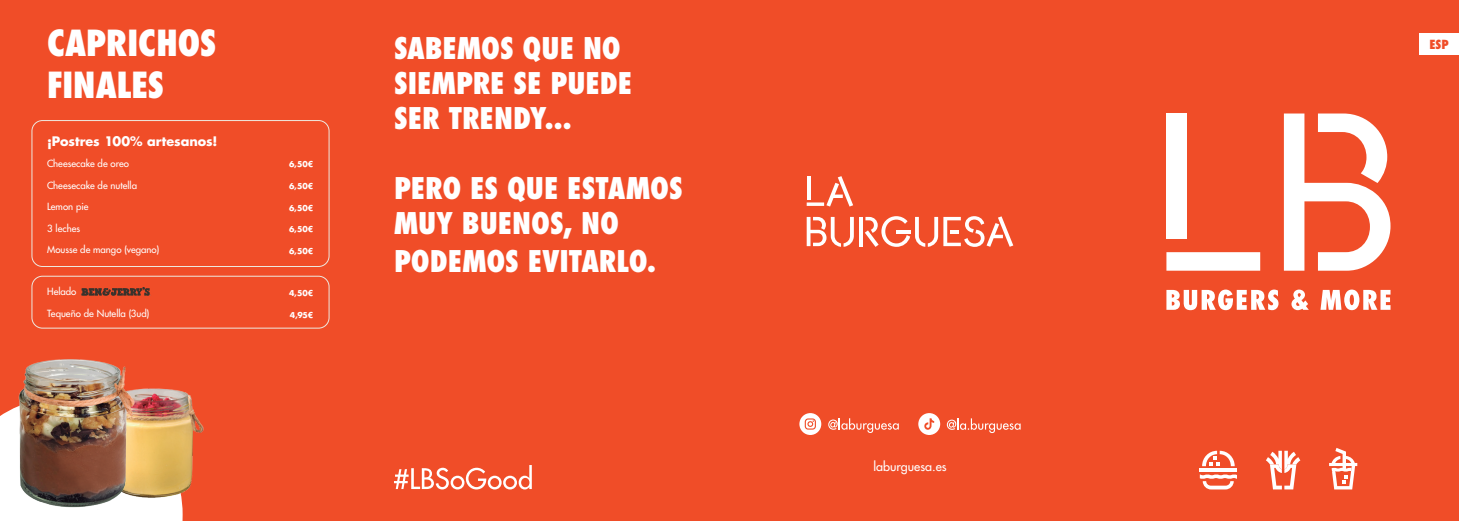
<style>
.page{position:relative;width:1459px;height:521px;background:#fff}
.page>*{position:absolute;margin:0;border:0;box-sizing:border-box;transform-origin:0 0}
.t1{font:800 condensed 35px/42px "Futura";color:#fff}
.t2{font:800 condensed 29.14px/34.9px "Futura Std";color:#fff}
.t3{font:700 12.78px "Futura Std";letter-spacing:-.005em;color:#fff}
.t4{font:500 12.25px "Futura Std";color:#fff}
.t5{font:800 condensed 12.25px "Futura Std";color:#f04d28}
.t6{font:500 9.62px "Futura Std";color:#fff}
.t7{font:700 7.88px "Futura Std";letter-spacing:-.01em;color:#fff}
</style>
<div class="page">
<div style="left:0;top:0;width:1458px;height:521px;background:#f04d28"></div>
<svg style="left:394px;top:465px;width:138px;height:24px"></svg>
<svg style="left:946px;top:418px;width:74px;height:15px"></svg>
<div style="left:918px;top:413px;width:22px;height:22px;background:#fff;border-radius:50%"></div>
<svg style="left:924px;top:418px;width:10px;height:12px"></svg>
<svg style="left:828px;top:418px;width:70px;height:15px"></svg>
<div style="left:799px;top:413px;width:22px;height:22px;background:#fff;border-radius:50%"></div>
<svg style="left:804px;top:418px;width:12px;height:12px"></svg>
<svg style="left:806px;top:217px;width:48px;height:30px"></svg>
<hr style="left:859px;top:217px;width:4px;height:29px;background:#fff">
<svg style="left:865px;top:216px;width:148px;height:31px"></svg>
<svg style="left:806px;top:176px;width:47px;height:31px"></svg>
<svg style="left:1283px;top:113px;width:107px;height:158px"></svg>
<div style="left:1166px;top:113px;width:21px;height:126px;background:#fff"></div>
<svg style="left:1166px;top:252px;width:94px;height:19px;background:#fef9f8"></svg>
<svg style="left:1166px;top:289px;width:112px;height:21px"></svg>
<svg style="left:1291px;top:289px;width:17px;height:21px"></svg>
<svg style="left:1320px;top:289px;width:70px;height:21px"></svg>
<svg style="left:1329px;top:448px;width:28px;height:41px"></svg>
<svg style="left:1266px;top:451px;width:34px;height:38px"></svg>
<hr style="left:1199px;top:469px;width:38px;height:3px;background:#fff">
<svg style="left:1202px;top:451px;width:32px;height:15px"></svg>
<svg style="left:1199px;top:474px;width:38px;height:15px"></svg>
<div style="left:0;top:409px;width:183px;height:112px;background:#fff"></div>
<img style="left:146px;top:388px;width:58px;height:113px">
<img style="left:11px;top:359px;width:135px;height:151px">
<svg style="left:81px;top:287px;width:70px;height:9px"></svg>
<div style="left:32px;top:120px;width:297px;height:147px;border:1px solid #eee8df;border-radius:10px"></div>
<div style="left:32px;top:276px;width:297px;height:52px;border:1px solid #eee8df;border-radius:10px"></div>
<div style="left:1419px;top:33px;width:39px;height:22px;background:#fff"></div>
<p class="t1" style="left:47px;top:22px;width:171px">CAPRICHOS<br>FINALES</p>
<p class="t3" style="left:47px;top:133px;width:172px">¡Postres 100% artesanos!</p>
<p class="t6" style="left:47px;top:157px;width:83px">Cheesecake de oreo</p>
<p class="t6" style="left:47px;top:179px;width:91px">Cheesecake de nutella</p>
<p class="t6" style="left:47px;top:201px;width:43px">Lemon pie</p>
<p class="t6" style="left:47px;top:222px;width:35px">3 leches</p>
<p class="t6" style="left:47px;top:244px;width:114px">Mousse de mango (vegano)</p>
<p class="t6" style="left:47px;top:286px;width:31px">Helado</p>
<p class="t6" style="left:47px;top:307px;width:104px">Tequeño de Nutella (3ud)</p>
<p class="t7" style="left:289px;top:159px;width:26px">6,50€</p>
<p class="t7" style="left:289px;top:181px;width:26px">6,50€</p>
<p class="t7" style="left:289px;top:202px;width:26px">6,50€</p>
<p class="t7" style="left:289px;top:224px;width:26px">6,50€</p>
<p class="t7" style="left:289px;top:246px;width:26px">6,50€</p>
<p class="t7" style="left:289px;top:288px;width:26px">4,50€</p>
<p class="t7" style="left:290px;top:310px;width:25px">4,95€</p>
<p class="t2" style="left:394px;top:30px;width:228px">SABEMOS QUE NO</p>
<p class="t2" style="left:394px;top:65px;width:240px">SIEMPRE SE PUEDE</p>
<p class="t2" style="left:394px;top:100px;width:179px">SER TRENDY...</p>
<p class="t2" style="left:394px;top:170px;width:290px">PERO ES QUE ESTAMOS<br>MUY BUENOS, NO</p>
<p class="t2" style="left:394px;top:243px;width:263px">PODEMOS EVITARLO.</p>
<p class="t4" style="left:873px;top:458px;width:75px">laburguesa.es</p>
<p class="t5" style="left:1429px;top:37px;width:21px">ESP</p>
</div>
